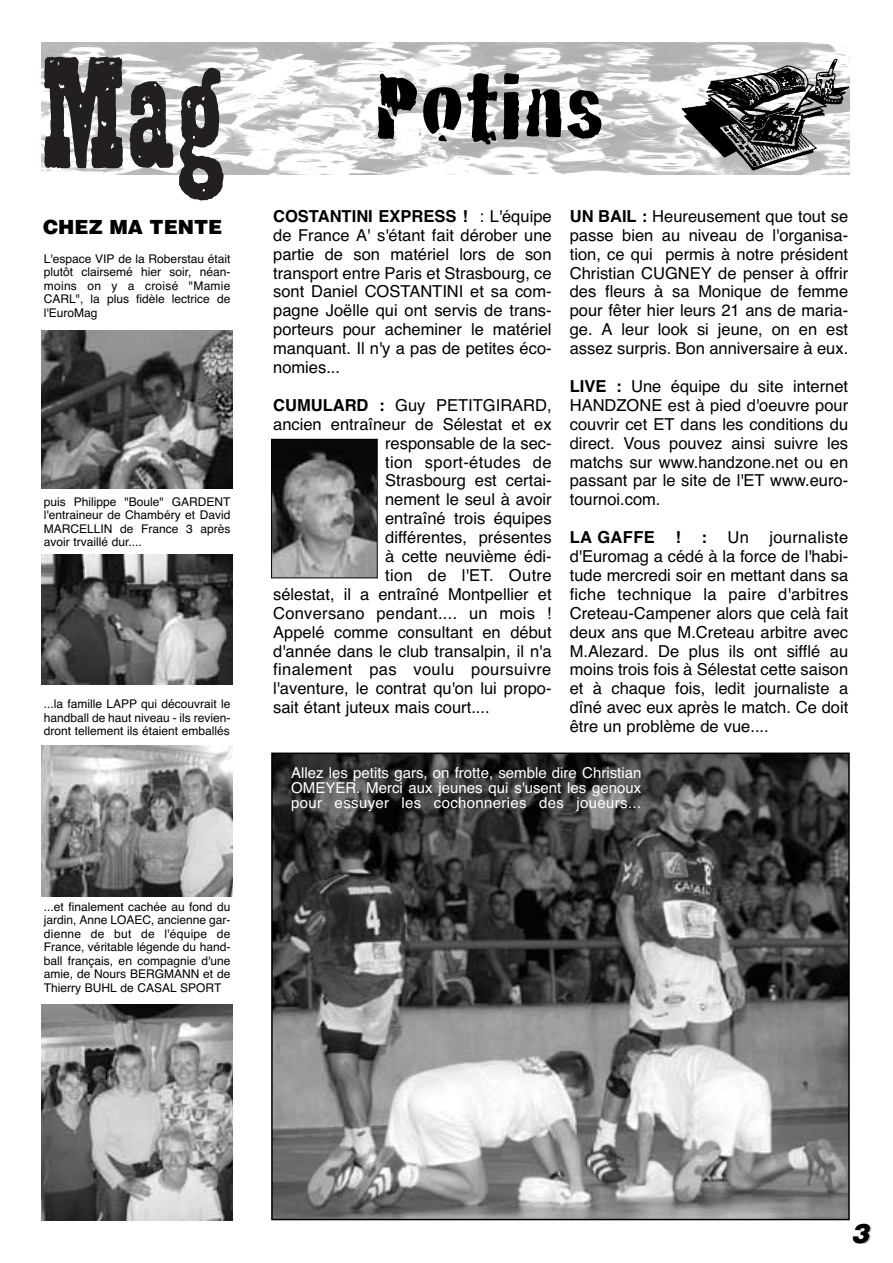
<style>
.page{position:relative;width:893px;height:1263px;background:#fff}
.page>*{position:absolute;margin:0;border:0;box-sizing:border-box;transform-origin:0 0}
.t1{font:97.5px "Crackhouse";color:#000;scale:1.3 1}
.t2{font:italic 900 27px "Helvetica";color:#000}
.t3{font:900 19.5px "Helvetica";color:#000}
.t4{font:16.5px/18.9px "Helvetica";color:#000;text-align:justify}
.t5{font:16.5px "Helvetica";letter-spacing:.02em;color:#000}
.t6{font:15px/15px "Helvetica";letter-spacing:.02em;color:#fff;text-align:justify}
.t7{font:12px/13.5px "Helvetica";color:#000;text-align:justify}
.s1{font-weight:700}
</style>
<div class="page">
<img style="left:41px;top:43px;width:805px;height:131px">
<img style="left:676px;top:56px;width:173px;height:118px">
<svg style="left:44px;top:57px;width:79px;height:111px"></svg>
<svg style="left:129px;top:81px;width:44px;height:87px"></svg>
<svg style="left:179px;top:68px;width:44px;height:132px"></svg>
<img style="left:41px;top:330px;width:192px;height:159px">
<img style="left:41px;top:555px;width:192px;height:130px">
<img style="left:41px;top:1004px;width:192px;height:216px">
<img style="left:41px;top:746px;width:192px;height:150px">
<img style="left:273px;top:441px;width:102px;height:135px">
<div style="left:271px;top:439px;width:106px;height:139px;border:1px solid #000"></div>
<img style="left:274px;top:756px;width:572px;height:461px">
<div style="left:271px;top:753px;width:578px;height:467px;border:2px solid #000"></div>
<h1 class="t1" style="left:375px;top:73px;width:178px">Potins</h1>
<p class="t3" style="left:43px;top:220px;width:181px">CHEZ MA TENTE</p>
<p class="t4" style="left:273px;top:208px;width:280px"><span class="s1">COSTANTINI EXPRESS !</span> : L'équipe de France A' s'étant fait dérober une partie de son matériel lors de son transport entre Paris et Strasbourg, ce sont Daniel COSTANTINI et sa com&shy;pagne Joëlle qui ont servis de trans&shy;porteurs pour acheminer le matériel manquant. Il n'y a pas de petites éco&shy;nomies...</p>
<p class="t4" style="left:273px;top:397px;width:280px"><span class="s1">CUMULARD :</span> Guy PETITGIRARD,</p>
<p class="t4" style="left:273px;top:416px;width:280px">ancien entraîneur de Sélestat et ex</p>
<p class="t4" style="left:385px;top:435px;width:168px">responsable de la sec-</p>
<p class="t5" style="left:385px;top:456px;width:168px">tion sport-études de</p>
<p class="t4" style="left:385px;top:473px;width:168px">Strasbourg est certai-</p>
<p class="t4" style="left:385px;top:492px;width:168px">nement le seul à avoir</p>
<p class="t4" style="left:385px;top:511px;width:168px">entraîné trois équipes</p>
<p class="t4" style="left:385px;top:530px;width:168px">différentes, présentes</p>
<p class="t4" style="left:385px;top:548px;width:168px">à cette neuvième édi-</p>
<p class="t5" style="left:385px;top:569px;width:168px">tion de l'ET. Outre</p>
<p class="t4" style="left:273px;top:586px;width:280px">sélestat, il a entraîné Montpellier et</p>
<p class="t4" style="left:273px;top:605px;width:280px">Conversano pendant.... un mois !</p>
<p class="t4" style="left:273px;top:624px;width:280px">Appelé comme consultant en début</p>
<p class="t4" style="left:273px;top:643px;width:280px">d'année dans le club transalpin, il n'a</p>
<p class="t5" style="left:273px;top:664px;width:280px">finalement pas voulu poursuivre</p>
<p class="t4" style="left:273px;top:681px;width:280px">l'aventure, le contrat qu'on lui propo-</p>
<p class="t4" style="left:273px;top:700px;width:218px">sait étant juteux mais court....</p>
<p class="t4" style="left:569px;top:208px;width:280px"><span class="s1">UN BAIL :</span> Heureusement que tout se passe bien au niveau de l'organisa&shy;tion, ce qui permis à notre président Christian CUGNEY de penser à offrir des fleurs à sa Monique de femme pour fêter hier leurs 21 ans de maria&shy;ge. A leur look si jeune, on en est assez surpris. Bon anniversaire à eux.</p>
<p class="t4" style="left:569px;top:378px;width:280px"><span class="s1">LIVE :</span> Une équipe du site internet HANDZONE est à pied d'oeuvre pour couvrir cet ET dans les conditions du direct. Vous pouvez ainsi suivre les matchs sur www.handzone.net ou en passant par le site de l'ET www.euro&shy;tournoi.com.</p>
<p class="t4" style="left:569px;top:530px;width:280px"><span class="s1">LA GAFFE ! :</span> Un journaliste d'Euromag a cédé à la force de l'habi&shy;tude mercredi soir en mettant dans sa fiche technique la paire d'arbitres Creteau-Campener alors que celà fait deux ans que M.Creteau arbitre avec M.Alezard. De plus ils ont sifflé au moins trois fois à Sélestat cette saison et à chaque fois, ledit journaliste a dîné avec eux après le match. Ce doit être un problème de vue....</p>
<p class="t6" style="left:291px;top:766px;width:351px">Allez les petits gars, on frotte, semble dire Christian OMEYER. Merci aux jeunes qui s'usent les genoux pour essuyer les cochonneries des joueurs...</p>
<p class="t7" style="left:44px;top:253px;width:188px">L'espace VIP de la Roberstau était plutôt clairsemé hier soir, néan&shy;moins on y a croisé "Mamie CARL", la plus fidèle lectrice de l'EuroMag</p>
<p class="t7" style="left:44px;top:496px;width:188px">puis Philippe "Boule" GARDENT l'entraineur de Chambéry et David MARCELLIN de France 3 après avoir trvaillé dur....</p>
<p class="t7" style="left:44px;top:698px;width:188px">...la famille LAPP qui découvrait le handball de haut niveau - ils revien&shy;dront tellement ils étaient emballés</p>
<p class="t7" style="left:44px;top:901px;width:188px">...et finalement cachée au fond du jardin, Anne LOAEC, ancienne gar&shy;dienne de but de l'équipe de France, véritable légende du hand&shy;ball français, en compagnie d'une amie, de Nours BERGMANN et de Thierry BUHL de CASAL SPORT</p>
<h2 class="t2" style="left:851px;top:1223px;width:20px">3</h2>
</div>
